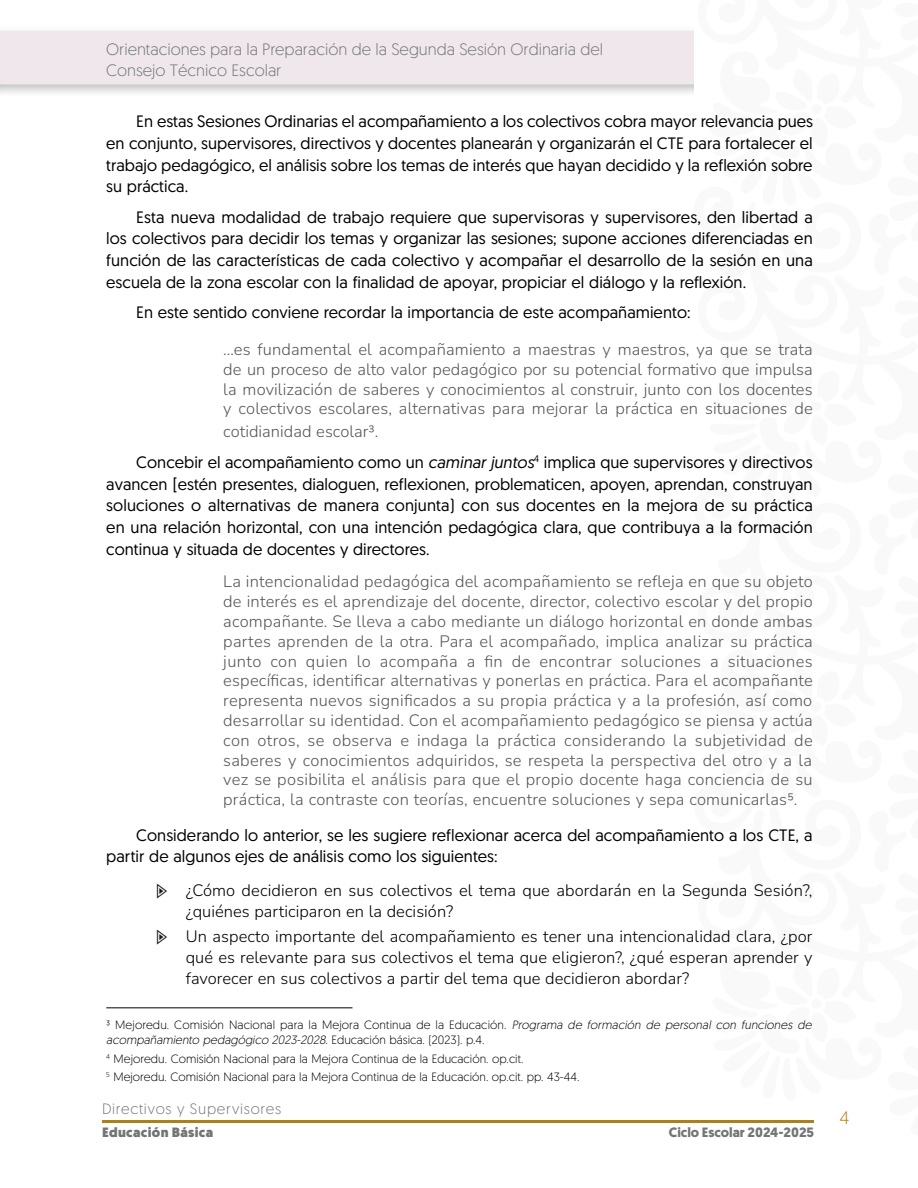
<style>
.page{position:relative;width:918px;height:1188px;background:#fff}
.page>*{position:absolute;margin:0;border:0;box-sizing:border-box;transform-origin:0 0}
.t1{font:300 18px "Geomanist";color:#a7802d}
.t2{font:16.5px/21.8px "Geomanist";color:#000;text-align:justify}
.t3{font:200 16.5px/19.8px "Nunito";letter-spacing:.01em;color:#575756;text-align:justify}
.t4{font:200 16.5px/21px "Nunito";letter-spacing:.005em;color:#000}
.t5{font:300 16.5px/21px "Geomanist";color:#737677}
.t6{font:300 15px "Geomanist";letter-spacing:.05em;color:#737677}
.t7{font:700 13.5px "Geomanist";color:#737677}
.t8{font:900 13.5px "Geomanist";letter-spacing:.025em;color:#737677}
.t9{font:300 12px/14.4px "Geomanist";letter-spacing:.005em;color:#000}
.s1{font-style:italic}
.s2{font-family:"Pointers";font-weight:400;color:#161a1d}
</style>
<div class="page">
<div style="left:0;top:26px;width:918px;height:74px;background:#000;opacity:.25"></div>
<div style="left:0;top:31px;width:690px;height:53px;background:#efe7eb"></div>
<svg style="left:0;top:32px;width:1px;height:55px"></svg>
<svg style="left:690px;top:26px;width:228px;height:74px"></svg>
<hr style="left:102px;top:1120px;width:712px;height:3px;background:#a7802d">
<hr style="left:106px;top:1007px;width:246px;height:1px;background:#000">
<p class="t5" style="left:106px;top:38px;width:498px">Orientaciones para la Preparación de la Segunda Sesión Ordinaria del<br>Consejo Técnico Escolar</p>
<p class="t2" style="left:106px;top:110px;width:708px;text-indent:30px">En estas Sesiones Ordinarias el acompañamiento a los colectivos cobra mayor relevancia pues en conjunto, supervisores, directivos y docentes planearán y organizarán el CTE para fortalecer el trabajo pedagógico, el análisis sobre los temas de interés que hayan decidido y la reflexión sobre su práctica.</p>
<p class="t2" style="left:106px;top:206px;width:708px;text-indent:30px">Esta nueva modalidad de trabajo requiere que supervisoras y supervisores, den libertad a los colectivos para decidir los temas y organizar las sesiones; supone acciones diferenciadas en función de las características de cada colectivo y acompañar el desarrollo de la sesión en una escuela de la zona escolar con la finalidad de apoyar, propiciar el diálogo y la reflexión.</p>
<p class="t2" style="left:136px;top:301px;width:556px">En este sentido conviene recordar la importancia de este acompañamiento:</p>
<p class="t3" style="left:223px;top:339px;width:591px">…es fundamental el acompañamiento a maestras y maestros, ya que se trata de un proceso de alto valor pedagógico por su potencial formativo que impulsa la movilización de saberes y conocimientos al construir, junto con los docentes y colectivos escolares, alternativas para mejorar la práctica en situaciones de</p>
<p class="t3" style="left:223px;top:421px;width:157px">cotidianidad escolar3.</p>
<p class="t2" style="left:106px;top:451px;width:708px;text-indent:30px">Concebir el acompañamiento como un <span class="s1">caminar juntos</span><sup>4</sup> implica que supervisores y directivos avancen [estén presentes, dialoguen, reflexionen, problematicen, apoyen, aprendan, construyan soluciones o alternativas de manera conjunta) con sus docentes en la mejora de su práctica en una relación horizontal, con una intención pedagógica clara, que contribuya a la formación continua y situada de docentes y directores.</p>
<p class="t3" style="left:223px;top:571px;width:591px">La intencionalidad pedagógica del acompañamiento se refleja en que su objeto de interés es el aprendizaje del docente, director, colectivo escolar y del propio acompañante. Se lleva a cabo mediante un diálogo horizontal en donde ambas partes aprenden de la otra. Para el acompañado, implica analizar su práctica junto con quien lo acompaña a fin de encontrar soluciones a situaciones específicas, identificar alternativas y ponerlas en práctica. Para el acompañante representa nuevos significados a su propia práctica y a la profesión, así como desarrollar su identidad. Con el acompañamiento pedagógico se piensa y actúa con otros, se observa e indaga la práctica considerando la subjetividad de saberes y conocimientos adquiridos, se respeta la perspectiva del otro y a la vez se posibilita el análisis para que el propio docente haga conciencia de su práctica, la contraste con teorías, encuentre soluciones y sepa comunicarlas5.</p>
<p class="t2" style="left:106px;top:823px;width:708px;text-indent:30px">Considerando lo anterior, se les sugiere reflexionar acerca del acompañamiento a los CTE, a partir de algunos ejes de análisis como los siguientes:</p>
<p class="t4" style="left:186px;top:879px;width:628px;text-indent:-28px"><span class="s2">g</span> ¿Cómo decidieron en sus colectivos el tema que abordarán en la Segunda Sesión?, ¿quiénes participaron en la decisión?</p>
<p class="t4" style="left:186px;top:925px;width:628px;text-align:justify;text-indent:-28px"><span class="s2">g</span> Un aspecto importante del acompañamiento es tener una intencionalidad clara, ¿por qué es relevante para sus colectivos el tema que eligieron?, ¿qué esperan aprender y favorecer en sus colectivos a partir del tema que decidieron abordar?</p>
<p class="t9" style="left:106px;top:1018px;width:709px">³ Mejoredu. Comisión Nacional para la Mejora Continua de la Educación. <span class="s1">Programa de formación de personal con funciones de acompañamiento pedagógico 2023-2028</span>. E d u c a c i ó n b á s i c a . ( 2 0 2 3 ) . p . 4 .</p>
<p class="t9" style="left:106px;top:1049px;width:475px;line-height:18.6px"><sup>4</sup> Mejoredu. Comisión Nacional para la Mejora Continua de la Educación. op.cit.<br><sup>5</sup> Mejoredu. Comisión Nacional para la Mejora Continua de la Educación. op.cit. pp. 43-44.</p>
<p class="t6" style="left:102px;top:1099px;width:181px">Directivos y Supervisores</p>
<p class="t8" style="left:102px;top:1123px;width:113px">Educación Básica</p>
<p class="t7" style="left:669px;top:1124px;width:147px">Ciclo Escolar 2024-2025</p>
<p class="t1" style="left:840px;top:1106px;width:11px">4</p>
</div>
